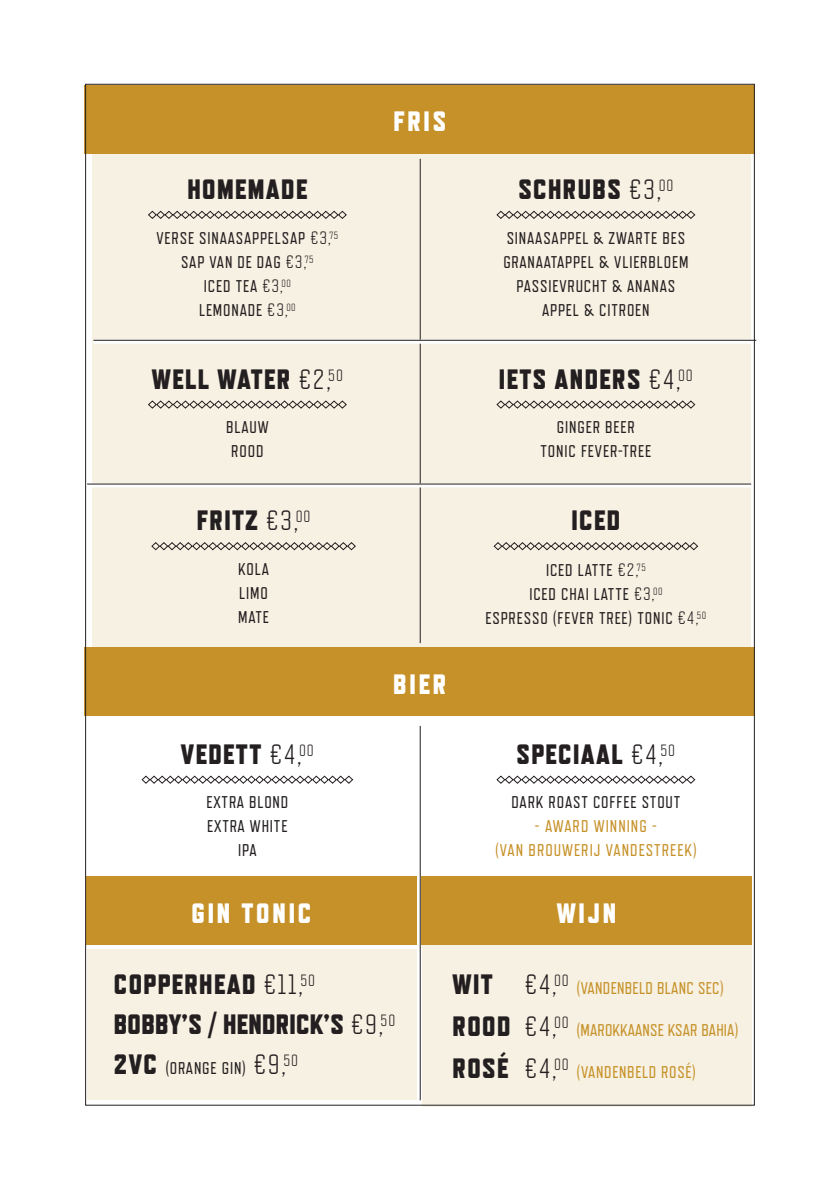
<style>
.page{position:relative;width:840px;height:1191px;background:#fff}
.page>*{position:absolute;margin:0;border:0;box-sizing:border-box;transform-origin:0 0}
.t1{font:800 28px "Refrigerator Deluxe";letter-spacing:.05em;color:#231f20}
.t2{font:800 28px/40px "Refrigerator Deluxe";letter-spacing:.01em;color:#231f20}
.t3{font:800 28px "Refrigerator Deluxe";letter-spacing:.1em;color:#fff}
.t4{font:17px/24px "Refrigerator Deluxe";letter-spacing:.05em;color:#231f20;text-align:center}
.t5{font:17px/24px "Refrigerator Deluxe";letter-spacing:.06em;color:#c69128;text-align:center}
.t6{font:17px "Refrigerator Deluxe";letter-spacing:.035em;color:#c69128}
.t7{font:17px "Refrigerator Deluxe";letter-spacing:.01em;color:#c69128}
.s1{font-weight:300;font-size:18px}
.s2{font-weight:300}
.s3{font-weight:800;font-size:28px}
.s4{font-weight:300;font-size:28px}
</style>
<div class="page">
<div style="left:92px;top:154px;width:658px;height:494px;background:#f7f1e3"></div>
<div style="left:422px;top:943px;width:329px;height:163px;background:#f7f1e3"></div>
<div style="left:88px;top:949px;width:328px;height:151px;background:#f7f1e3"></div>
<div style="left:85px;top:85px;width:669px;height:68px;background:#c69128"></div>
<div style="left:85px;top:648px;width:669px;height:68px;background:#c69128"></div>
<div style="left:421px;top:876px;width:330px;height:69px;background:#c69128"></div>
<hr style="left:419px;top:159px;width:1px;height:484px;background:#231f20">
<hr style="left:419px;top:726px;width:1px;height:374px;background:#231f20">
<hr style="left:93px;top:340px;width:662px;height:4px;background:#fff">
<hr style="left:93px;top:340px;width:662px;height:1px;background:#231f20">
<svg style="left:87px;top:484px;width:663px;height:3px;background:#d5d4d5"></svg>
<hr style="left:87px;top:483px;width:663px;height:1px;background:#231f20">
<svg style="left:148px;top:400px;width:199px;height:9px"></svg>
<svg style="left:148px;top:210px;width:199px;height:9px"></svg>
<svg style="left:141px;top:775px;width:212px;height:9px"></svg>
<svg style="left:496px;top:775px;width:199px;height:9px"></svg>
<svg style="left:496px;top:400px;width:199px;height:9px"></svg>
<svg style="left:493px;top:542px;width:205px;height:8px"></svg>
<svg style="left:151px;top:542px;width:205px;height:8px"></svg>
<svg style="left:496px;top:210px;width:199px;height:9px"></svg>
<div style="left:86px;top:876px;width:330px;height:69px;background:#c69128"></div>
<h1 class="t1" style="left:187px;top:173px;width:121px">HOMEMADE</h1>
<p class="t4" style="left:156px;top:226px;width:183px">VERSE SINAASAPPELSAP <span class="s1">€3,</span><sup>75<br></sup>SAP VAN DE DAG <span class="s1">€3,</span><sup>75<br></sup>ICED TEA <span class="s1">€3,</span><sup>00<br></sup>LEMONADE <span class="s1">€3,</span><sup>00</sup></p>
<h1 class="t1" style="left:152px;top:362px;width:192px">WELL WATER <span class="s2">€2,</span><sup>50</sup></h1>
<p class="t4" style="left:226px;top:415px;width:44px">BLAUW<br>ROOD</p>
<h1 class="t1" style="left:197px;top:504px;width:115px">FRITZ <span class="s2">€3,</span><sup>00</sup></h1>
<p class="t4" style="left:238px;top:557px;width:32px;text-align:justify">KOLA LIMO MATE</p>
<h1 class="t1" style="left:181px;top:737px;width:134px">VEDETT <span class="s2">€4,</span><sup>00</sup></h1>
<p class="t4" style="left:206px;top:790px;width:83px">EXTRA BLOND<br>EXTRA WHITE<br>IPA</p>
<h1 class="t3" style="left:191px;top:896px;width:121px">GIN TONIC</h1>
<h1 class="t3" style="left:393px;top:105px;width:54px">FRIS</h1>
<h1 class="t3" style="left:393px;top:667px;width:54px">BIER</h1>
<h1 class="t1" style="left:518px;top:173px;width:156px">SCHRUBS <span class="s2">€3,</span><sup>00</sup></h1>
<p class="t4" style="left:503px;top:225px;width:186px">SINAASAPPEL &amp; ZWARTE BES<br>GRANAATAPPEL &amp; VLIERBLOEM<br>PASSIEVRUCHT &amp; ANANAS<br>APPEL &amp; CITROEN</p>
<h1 class="t1" style="left:498px;top:362px;width:195px">IETS ANDERS <span class="s2">€4,</span><sup>00</sup></h1>
<p class="t4" style="left:540px;top:415px;width:112px">GINGER BEER<br>TONIC FEVER-TREE</p>
<h1 class="t1" style="left:571px;top:504px;width:50px">ICED</h1>
<p class="t4" style="left:485px;top:558px;width:222px">ICED LATTE <span class="s1">€2,</span><sup>75<br></sup>ICED CHAI LATTE <span class="s1">€3,</span><sup>00<br></sup>ESPRESSO (FEVER TREE) TONIC <span class="s1">€4,</span><sup>50</sup></p>
<h1 class="t1" style="left:516px;top:737px;width:160px">SPECIAAL <span class="s2">€4,</span><sup>50</sup></h1>
<p class="t4" style="left:511px;top:790px;width:170px">DARK ROAST COFFEE STOUT</p>
<p class="t5" style="left:494px;top:814px;width:203px">- AWARD WINNING -<br>(VAN BROUWERIJ VANDESTREEK)</p>
<h1 class="t3" style="left:556px;top:896px;width:61px">WIJN</h1>
<h1 class="t2" style="left:114px;top:964px;width:283px">COPPERHEAD <span class="s2">€11,</span><sup>50<br></sup>BOBBY’S / HENDRICK’S <span class="s2">€9,</span><sup>50</sup></h1>
<p class="t4" style="left:114px;top:1056px;width:185px"><span class="s3">2VC</span> (ORANGE GIN) <span class="s4">€9,</span><sup>50</sup></p>
<h1 class="t1" style="left:452px;top:967px;width:117px">WIT <span class="s2">€4,</span><sup>00</sup></h1>
<p class="t6" style="left:576px;top:978px;width:149px">(VANDENBELD BLANC SEC)</p>
<h1 class="t1" style="left:452px;top:1009px;width:117px">ROOD <span class="s2">€4,</span><sup>00</sup></h1>
<p class="t7" style="left:576px;top:1020px;width:163px">(MAROKKAANSE KSAR BAHIA)</p>
<h1 class="t1" style="left:452px;top:1051px;width:117px">ROSÉ <span class="s2">€4,</span><sup>00</sup></h1>
<p class="t6" style="left:576px;top:1062px;width:121px">(VANDENBELD ROSÉ)</p>
</div>
